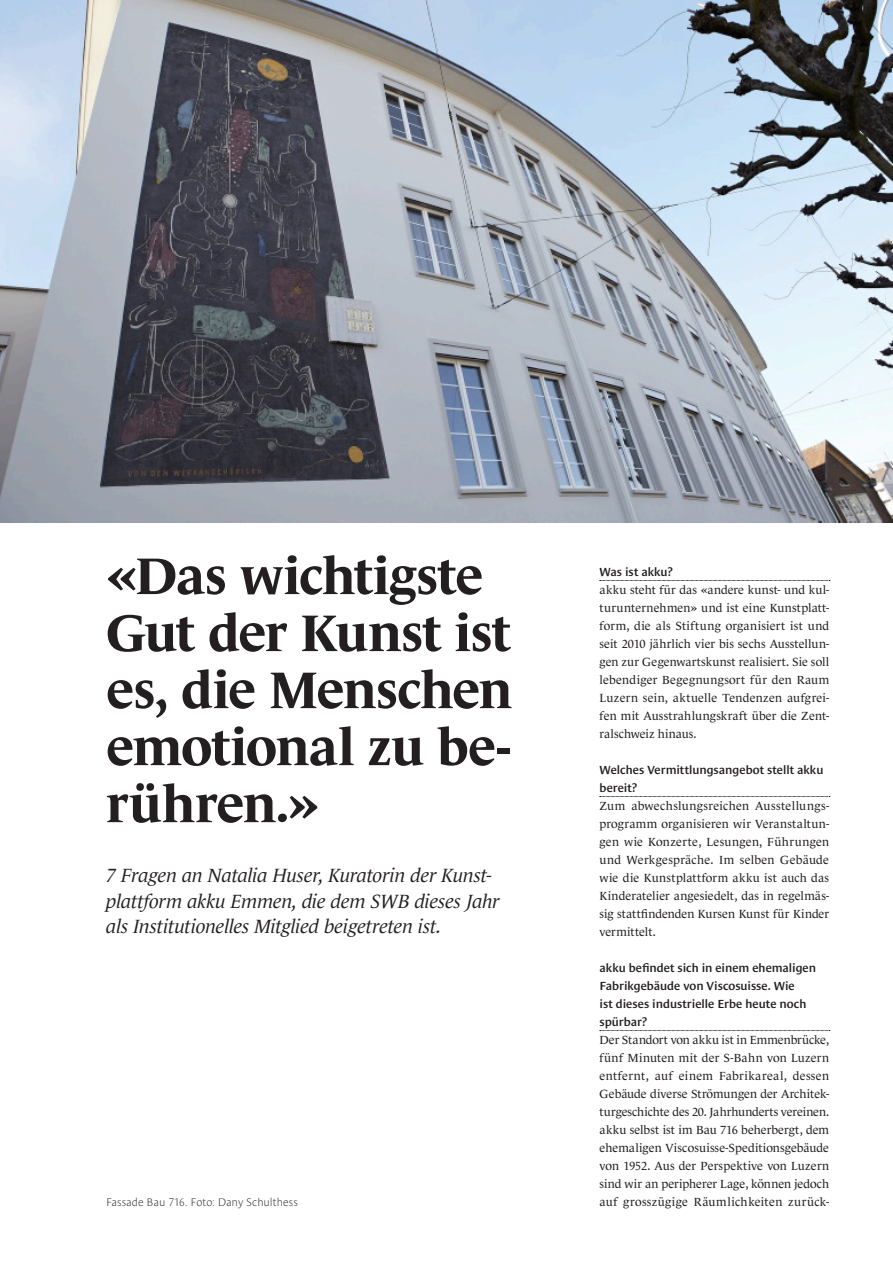
<style>
.page{position:relative;width:893px;height:1263px;background:#fff}
.page>*{position:absolute;margin:0;border:0;box-sizing:border-box;transform-origin:0 0}
.t1{font:700 52.5px/57px "Le Monde Journal Std";letter-spacing:-.015em;color:#231f20}
.t2{font:italic 19.5px/25.5px "Le Monde Journal Std";letter-spacing:-.02em;color:#231f20}
.t3{font:12px/18px "Le Monde Journal Std";letter-spacing:.015em;color:#231f20;text-align:justify}
.t4{font:600 12px/18px "Le Monde Sans Std";color:#231f20}
.t5{font:200 11.25px "Le Monde Sans Std";color:#231f20}
</style>
<div class="page">
<img style="left:0;top:0;width:893px;height:522px">
<svg style="left:600px;top:580px;width:230px;height:1px"></svg>
<svg style="left:600px;top:796px;width:230px;height:1px"></svg>
<svg style="left:600px;top:1030px;width:230px;height:1px"></svg>
<h1 class="t1" style="left:106px;top:547px;width:407px">«Das wichtigste<br>Gut der Kunst ist es, die Menschen emotional zu be&shy;rühren.»</h1>
<h2 class="t2" style="left:106px;top:862px;width:395px">7 Fragen an Natalia Huser, Kuratorin der Kunst&shy;plattform akku Emmen, die dem SWB dieses Jahr als Institutionelles Mitglied beigetreten ist.</h2>
<p class="t5" style="left:106px;top:1195px;width:193px">Fassade Bau 716. Foto: Dany Schulthess</p>
<p class="t4" style="left:600px;top:563px;width:75px">Was ist akku?</p>
<p class="t3" style="left:600px;top:581px;width:231px">akku steht für das «andere kunst- und kul&shy;turunternehmen» und ist eine Kunstplatt&shy;form, die als Stiftung organisiert ist und seit 2010 jährlich vier bis sechs Ausstellun&shy;gen zur Gegenwartskunst realisiert. Sie soll lebendiger Begegnungsort für den Raum Luzern sein, aktuelle Tendenzen aufgrei&shy;fen mit Ausstrahlungskraft über die Zent&shy;ralschweiz hinaus.</p>
<p class="t4" style="left:600px;top:761px;width:225px">Welches Vermittlungsangebot stellt akku bereit?</p>
<p class="t3" style="left:600px;top:797px;width:231px">Zum abwechslungsreichen Ausstellungs&shy;programm organisieren wir Veranstaltun&shy;gen wie Konzerte, Lesungen, Führungen und Werkgespräche. Im selben Gebäude wie die Kunstplattform akku ist auch das Kinderatelier angesiedelt, das in regelmäs&shy;sig stattfindenden Kursen Kunst für Kinder vermittelt.</p>
<p class="t4" style="left:600px;top:959px;width:218px">akku befindet sich in einem ehemaligen<br>Fabrikgebäude von Viscosuisse. Wie<br>ist dieses industrielle Erbe heute noch spürbar?</p>
<p class="t3" style="left:600px;top:1031px;width:231px">Der Standort von akku ist in Emmenbrücke, fünf Minuten mit der S-Bahn von Luzern entfernt, auf einem Fabrikareal, dessen Gebäude diverse Strömungen der Architek&shy;turgeschichte des 20. Jahrhunderts vereinen. akku selbst ist im Bau 716 beherbergt, dem ehemaligen Viscosuisse-Speditionsgebäude von 1952. Aus der Perspektive von Luzern sind wir an peripherer Lage, können jedoch auf grosszügige Räumlichkeiten zurück-</p>
</div>
